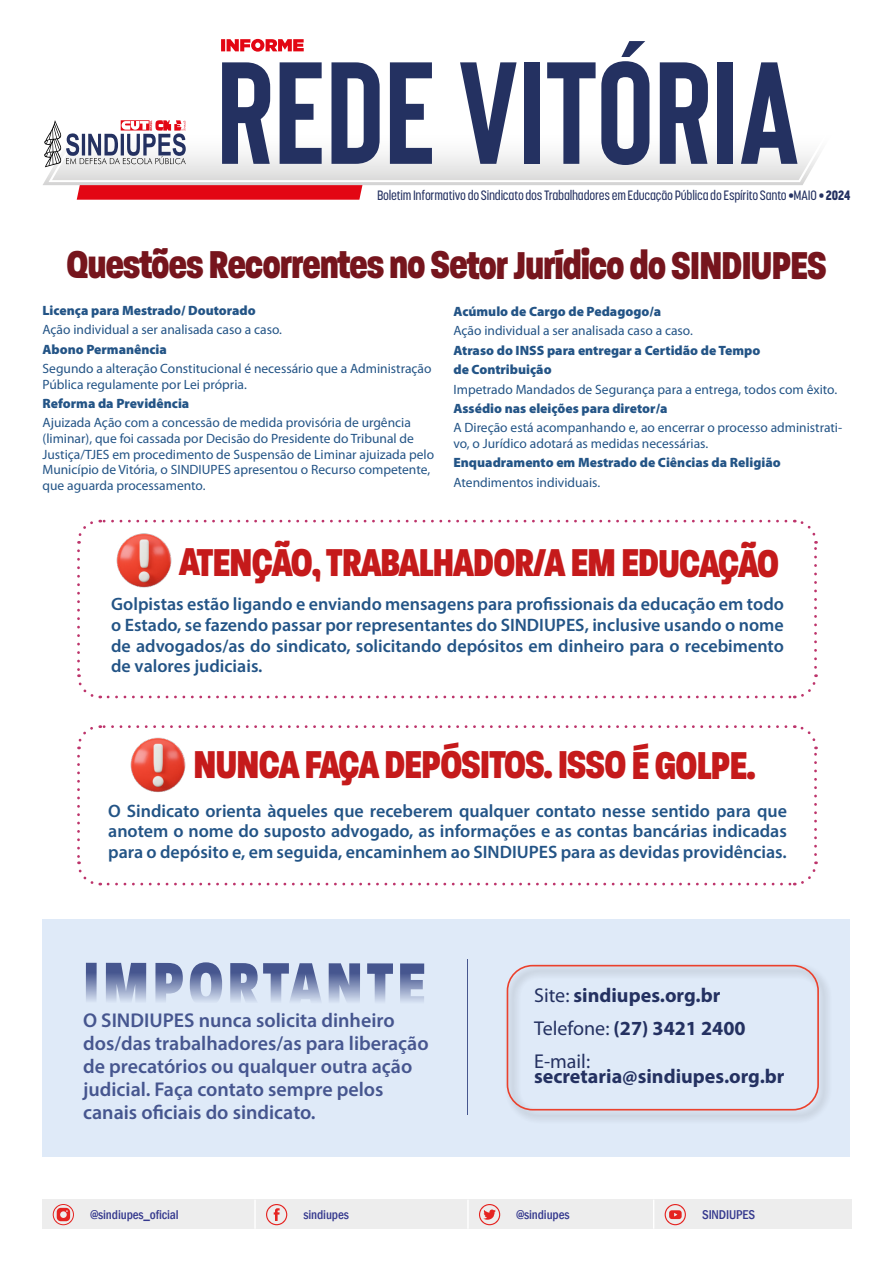
<style>
.page{position:relative;width:893px;height:1263px;background:#fff}
.page>*{position:absolute;margin:0;border:0;box-sizing:border-box;transform-origin:0 0}
.t1{font:800 67.35px "Paralucent Condensed";letter-spacing:.045em;color:#46568f}
.t2{font:800 42px "Paralucent Condensed";letter-spacing:-.035em;color:#c51a1b}
.t3{font:800 42px "Paralucent Condensed";letter-spacing:-.035em;color:#76151d}
.t4{font:700 20.1px/33.3px "Myriad Pro";color:#243161}
.t5{font:600 19.95px/23px "Myriad Pro";color:#46568f}
.t6{font:600 18px/20.7px "Myriad Pro";color:#235486;text-align:justify}
.t7{font:13.5px/15.6px "Myriad Pro";color:#235486}
.t8{font:900 13.5px/19.4px "Myriad Pro";color:#235486}
.t9{font:500 13.5px "Korolev Condensed";letter-spacing:-.015em;color:#243161}
.t10{font:500 condensed 13.05px "Franklin Gothic";letter-spacing:-.01em;color:#35398e}
.s1{font-weight:800}
.s2{font-weight:400}
</style>
<div class="page">
<div style="left:42px;top:1199px;width:809px;height:30px;background:#ededed"></div>
<hr style="left:467px;top:1199px;width:2px;height:30px;background:#fff">
<hr style="left:653px;top:1199px;width:1px;height:30px;background:#fff">
<svg style="left:52px;top:1199px;width:416px;height:29px"></svg>
<svg style="left:479px;top:1204px;width:21px;height:21px"></svg>
<svg style="left:665px;top:1204px;width:21px;height:21px"></svg>
<svg style="left:43px;top:101px;width:761px;height:84px"></svg>
<svg style="left:380px;top:104px;width:440px;height:78px"></svg>
<svg style="left:221px;top:39px;width:83px;height:13px"></svg>
<svg style="left:44px;top:62px;width:336px;height:138px"></svg>
<svg style="left:390px;top:62px;width:42px;height:102px"></svg>
<svg style="left:460px;top:62px;width:57px;height:102px"></svg>
<div style="left:524px;top:62px;width:16px;height:102px;background:#243161"></div>
<svg style="left:547px;top:41px;width:102px;height:124px"></svg>
<svg style="left:660px;top:62px;width:48px;height:102px"></svg>
<div style="left:717px;top:62px;width:16px;height:102px;background:#243161"></div>
<svg style="left:741px;top:62px;width:56px;height:102px"></svg>
<div style="left:43px;top:919px;width:807px;height:238px;background:#dfeaf8"></div>
<svg style="left:77px;top:551px;width:24px;height:148px"></svg>
<svg style="left:108px;top:674px;width:710px;height:25px"></svg>
<svg style="left:794px;top:519px;width:23px;height:148px"></svg>
<svg style="left:77px;top:519px;width:709px;height:25px"></svg>
<img style="left:91px;top:519px;width:106px;height:93px">
<svg style="left:77px;top:756px;width:24px;height:130px"></svg>
<svg style="left:108px;top:861px;width:710px;height:25px"></svg>
<svg style="left:794px;top:725px;width:23px;height:130px"></svg>
<svg style="left:77px;top:725px;width:709px;height:24px"></svg>
<img style="left:105px;top:725px;width:106px;height:68px">
<div style="left:504px;top:962px;width:328px;height:162px;background:#000;opacity:.45"></div>
<div style="left:507px;top:965px;width:312px;height:145px;border:2px solid #eb412d;border-radius:25px"></div>
<hr style="left:467px;top:959px;width:1px;height:155px;background:#46568f">
<p class="t9" style="left:377px;top:187px;width:475px">Boletim Informativo do Sindicato dos Trabalhadores em Educação Pública do Espírito Santo •MAIO • <span class="s1">2024</span></p>
<h2 class="t3" style="left:66px;top:240px;width:762px">Questões Recorrentes no Setor Jurídico do SINDIUPES</h2>
<p class="t8" style="left:453px;top:302px;width:209px">Acúmulo de Cargo de Pedagogo/a</p>
<p class="t7" style="left:453px;top:323px;width:241px">Ação individual a ser analisada caso a caso.</p>
<p class="t8" style="left:453px;top:341px;width:308px">Atraso do INSS para entregar a Certidão de Tempo de Contribuição</p>
<p class="t7" style="left:453px;top:381px;width:385px">Impetrado Mandados de Segurança para a entrega, todos com êxito.</p>
<p class="t8" style="left:453px;top:399px;width:216px">Assédio nas eleições para diretor/a</p>
<p class="t7" style="left:453px;top:420px;width:390px">A Direção está acompanhando e, ao encerrar o processo administrati&shy;vo, o Jurídico adotará as medidas necessárias.</p>
<p class="t8" style="left:453px;top:453px;width:329px">Enquadramento em Mestrado de Ciências da Religião</p>
<p class="t7" style="left:453px;top:475px;width:148px">Atendimentos individuais.</p>
<p class="t8" style="left:43px;top:301px;width:215px">Licença para Mestrado/ Doutorado</p>
<p class="t7" style="left:43px;top:322px;width:241px">Ação individual a ser analisada caso a caso.</p>
<p class="t8" style="left:43px;top:340px;width:126px">Abono Permanência</p>
<p class="t7" style="left:43px;top:361px;width:391px">Segundo a alteração Constitucional é necessário que a Administração<br>Pública regulamente por Lei própria.</p>
<p class="t8" style="left:43px;top:394px;width:148px">Reforma da Previdência</p>
<p class="t7" style="left:43px;top:415px;width:393px">Ajuizada Ação com a concessão de medida provisória de urgência (liminar), que foi cassada por Decisão do Presidente do Tribunal de Justiça/TJES em procedimento de Suspensão de Liminar ajuizada pelo Município de Vitória, o SINDIUPES apresentou o Recurso competente, que aguarda processamento.</p>
<h2 class="t2" style="left:179px;top:537px;width:602px">ATENÇÃO, TRABALHADOR/A EM EDUCAÇÃO</h2>
<p class="t6" style="left:111px;top:593px;width:674px">Golpistas estão ligando e enviando mensagens para profissionais da educação em todo o Estado, se fazendo passar por representantes do SINDIUPES, inclusive usando o nome de advogados/as do sindicato, solicitando depósitos em dinheiro para o recebimento de valores judiciais.</p>
<h2 class="t2" style="left:193px;top:739px;width:564px">NUNCA FAÇA DEPÓSITOS. ISSO É GOLPE.</h2>
<p class="t6" style="left:108px;top:800px;width:680px">O Sindicato orienta àqueles que receberem qualquer contato nesse sentido para que anotem o nome do suposto advogado, as informações e as contas bancárias indicadas para o depósito e, em seguida, encaminhem ao SINDIUPES para as devidas providências.</p>
<h1 class="t1" style="left:83px;top:944px;width:345px">IMPORTANTE</h1>
<h3 class="t5" style="left:83px;top:1008px;width:347px">O SINDIUPES nunca solicita dinheiro dos/das trabalhadores/as para liberação de precatórios ou qualquer outra ação judicial. Faça contato sempre pelos canais oficiais do sindicato.</h3>
<h3 class="t4" style="left:534px;top:977px;width:213px"><span class="s2">Site:</span> sindiupes.org.br<br><span class="s2">Telefone:</span> (27) 3421 2400<br><span class="s2">E-mail:</span></h3>
<h3 class="t4" style="left:534px;top:1059px;width:252px">secretaria@sindiupes.org.br</h3>
<p class="t10" style="left:91px;top:1206px;width:90px">@sindiupes_oficial</p>
<p class="t10" style="left:303px;top:1206px;width:47px">sindiupes</p>
<p class="t10" style="left:516px;top:1206px;width:55px">@sindiupes</p>
<p class="t10" style="left:702px;top:1206px;width:54px">SINDIUPES</p>
</div>
